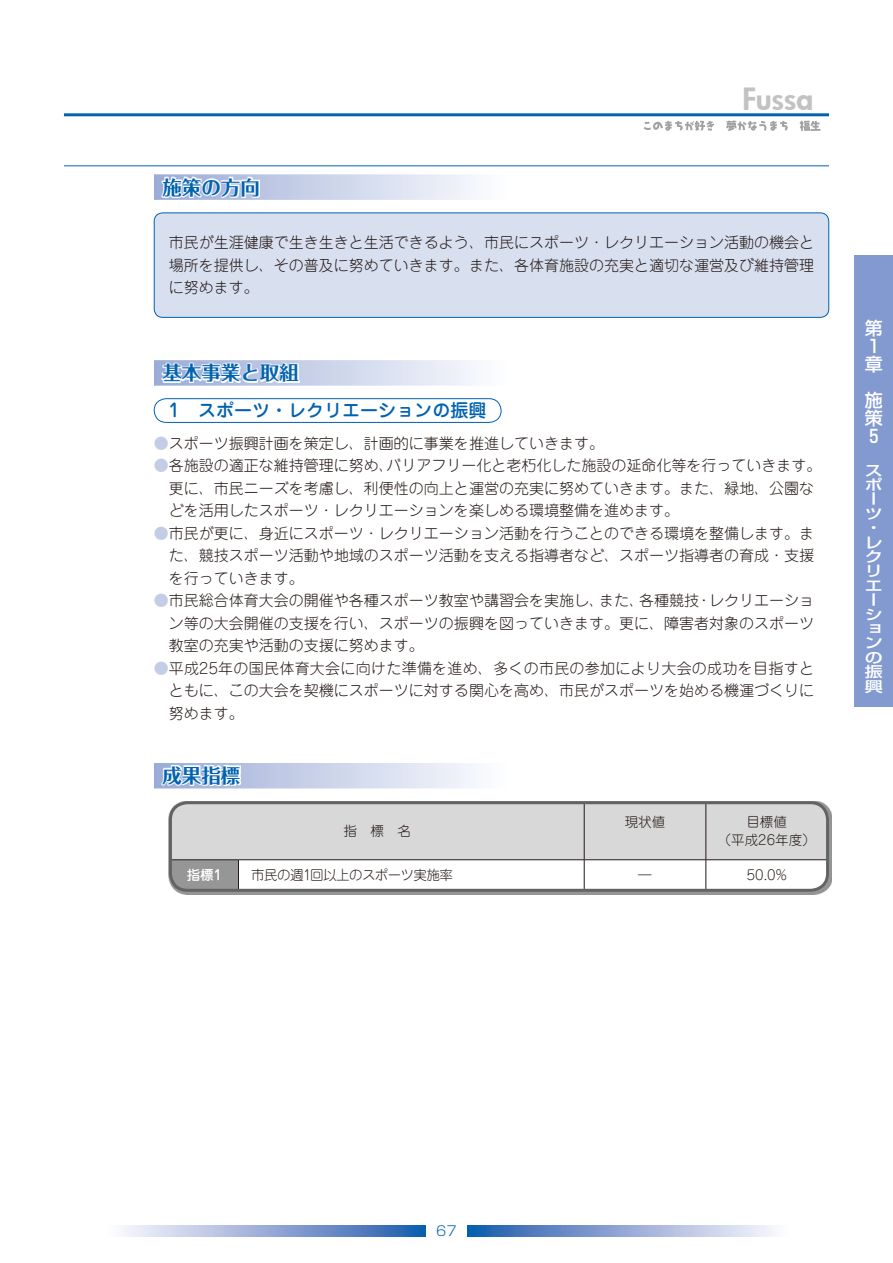
<style>
.page{position:relative;width:893px;height:1263px;background:#fff}
.page>*{position:absolute;margin:0;border:0;box-sizing:border-box;transform-origin:0 0}
.t1{font:800 30px "Futura";color:#c3c2c2}
.t2{font:19.5px "Folk Pro Bold 90 msp RKSJ H";color:#0262af}
.t3{font:18px "Jun 34 Pro Medium 90 msp RKSJ H";color:#0262af}
.t4{font:18px/18px "Shin Go Pr 5 Medium 90 msp RKSJ V";color:#fff}
.t5{font:15px/22.5px "Jun 101 Pro Light 90 msp RKSJ H";color:#231916;text-align:justify}
.t6{font:14.4px/14.4px "Shin Go Pr 5 Medium 90 msp RKSJ V";color:#fff;scale:1.25 1}
.t7{font:13.5px "Jun 101 Pro Light 90 msp RKSJ H";letter-spacing:-.03em;color:#231916}
.t8{font:13.5px/18px "Jun 101 Pro Light 90 msp RKSJ H";color:#231916;text-align:center}
.t9{font:13.5px "Jun 34 Pro Medium 90 msp RKSJ H";color:#fff}
.t10{font:13.5px "Shin Go Pr 5 Light 90 msp RKSJ H";color:#0262af}
.s1{color:#c4cde6}
</style>
<div class="page">
<hr style="left:64px;top:113px;width:765px;height:3px;background:#0262af">
<hr style="left:64px;top:166px;width:765px;height:1px;background:#0262af">
<svg style="left:154px;top:174px;width:321px;height:26px;background:#d3daed"></svg>
<img style="left:162px;top:176px;width:97px;height:21px">
<svg style="left:154px;top:360px;width:321px;height:26px;background:#d5dcee"></svg>
<img style="left:162px;top:362px;width:137px;height:21px">
<div style="left:154px;top:398px;width:347px;height:25px;border:1px solid #0262af;border-radius:12px"></div>
<svg style="left:154px;top:763px;width:321px;height:25px;background:#d0d7ec"></svg>
<img style="left:161px;top:765px;width:80px;height:21px">
<img style="left:169px;top:801px;width:663px;height:93px">
<svg style="left:170px;top:803px;width:657px;height:87px"></svg>
<hr style="left:584px;top:803px;width:1px;height:56px;background:#231916">
<hr style="left:706px;top:803px;width:1px;height:56px;background:#231916">
<hr style="left:170px;top:859px;width:68px;height:1px;background:#231916">
<hr style="left:238px;top:859px;width:346px;height:1px;background:#231916">
<hr style="left:238px;top:860px;width:1px;height:30px;background:#231916">
<hr style="left:584px;top:859px;width:122px;height:1px;background:#231916">
<hr style="left:584px;top:860px;width:1px;height:30px;background:#231916">
<hr style="left:706px;top:859px;width:121px;height:1px;background:#231916">
<hr style="left:706px;top:860px;width:1px;height:30px;background:#231916">
<div style="left:169px;top:801px;width:660px;height:91px;border:3px solid #636363;border-radius:17px"></div>
<div style="left:154px;top:213px;width:675px;height:104px;background:#d8dfef;border-radius:9px"></div>
<div style="left:154px;top:213px;width:675px;height:105px;border:1px solid #0262af;border-radius:9px"></div>
<svg style="left:644px;top:121px;width:70px;height:10px"></svg>
<svg style="left:726px;top:121px;width:62px;height:10px"></svg>
<svg style="left:800px;top:121px;width:20px;height:10px"></svg>
<svg style="left:468px;top:1226px;width:306px;height:10px;background:#8ca7d3"></svg>
<svg style="left:123px;top:1226px;width:302px;height:10px;background:#8da7d4"></svg>
<div style="left:855px;top:255px;width:38px;height:452px;background:#829acf"></div>
<p class="t2" style="left:162px;top:180px;width:99px">施策の方向</p>
<p class="t1" style="left:742px;top:78px;width:73px">Fussa</p>
<p class="t5" style="left:169px;top:233px;width:647px">市民が生涯健康で生き生きと生活できるよう、市民にスポーツ・レクリエーション活動の機会と場所を提供し、その普及に努めていきます。また、各体育施設の充実と適切な運営及び維持管理に努めます。</p>
<p class="t2" style="left:162px;top:366px;width:138px">基本事業と取組</p>
<p class="t3" style="left:169px;top:404px;width:319px">1　スポーツ・レクリエーションの振興</p>
<p class="t5" style="left:154px;top:434px;width:451px"><span class="s1">●</span> スポーツ振興計画を策定し、計画的に事業を推進していきます。</p>
<p class="t5" style="left:169px;top:456px;width:654px;text-align:left;text-indent:-15px"><span class="s1">●</span> 各施設の適正な維持管理に努め、バリアフリー化と老朽化した施設の延命化等を行っていきます。更に、市民ニーズを考慮し、利便性の向上と運営の充実に努めていきます。また、緑地、公園などを活用したスポーツ・レクリエーションを楽しめる環境整備を進めます。</p>
<p class="t5" style="left:169px;top:524px;width:647px;text-indent:-15px"><span class="s1">●</span> 市民が更に、身近にスポーツ・レクリエーション活動を行うことのできる環境を整備します。また、競技スポーツ活動や地域のスポーツ活動を支える指導者など、スポーツ指導者の育成・支援を行っていきます。</p>
<p class="t5" style="left:169px;top:591px;width:647px;text-indent:-15px"><span class="s1">●</span> 市民総合体育大会の開催や各種スポーツ教室や講習会を実施し、また、各種競技・レクリエーション等の大会開催の支援を行い、スポーツの振興を図っていきます。更に、障害者対象のスポーツ教室の充実や活動の支援に努めます。</p>
<p class="t5" style="left:169px;top:659px;width:647px;text-indent:-15px"><span class="s1">●</span>平成25年の国民体育大会に向けた準備を進め、多くの市民の参加により大会の成功を目指すとともに、この大会を契機にスポーツに対する関心を高め、市民がスポーツを始める機運づくりに努めます。</p>
<p class="t2" style="left:162px;top:768px;width:79px">成果指標</p>
<p class="t7" style="left:344px;top:826px;width:69px">指　標　名</p>
<p class="t7" style="left:625px;top:817px;width:42px">現状値</p>
<p class="t8" style="left:718px;top:815px;width:100px">目標値<br>（平成26年度）</p>
<p class="t9" style="left:187px;top:870px;width:37px">指標1</p>
<p class="t7" style="left:251px;top:870px;width:204px">市民の週1回以上のスポーツ実施率</p>
<p class="t7" style="left:638px;top:870px;width:15px">―</p>
<p class="t7" style="left:747px;top:870px;width:42px">50.0%</p>
<p class="t4" style="left:865px;top:321px;width:19px">第<br>１章</p>
<p class="t4" style="left:865px;top:393px;width:19px;text-align:justify">施策5</p>
<p class="t6" style="left:865px;top:465px;width:16px">スポーツ・レクリエーションの振興</p>
<p class="t10" style="left:436px;top:1226px;width:22px">67</p>
</div>
